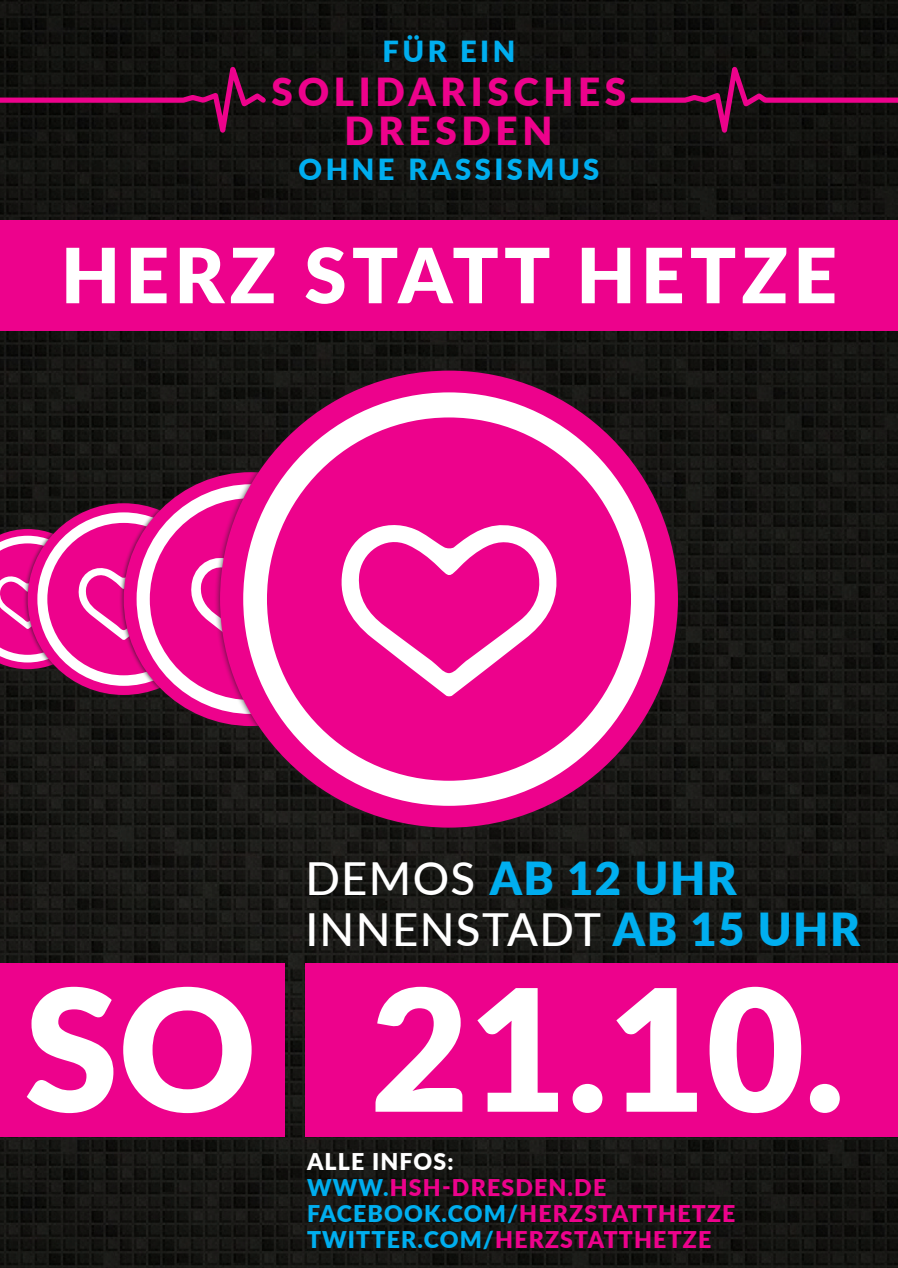
<style>
.page{position:relative;width:898px;height:1268px;background:#fff}
.page>*{position:absolute;margin:0;border:0;box-sizing:border-box;transform-origin:0 0}
.Einf__Abs{font:900 169.5px "Lato";color:#fff}
.Einf__Abs-2{font:900 76.12px "Lato";letter-spacing:.07em;color:#fff}
.Einf__Abs-3{font:500 45.53px "Lato";letter-spacing:.03em;color:#fff}
.Einf__Abs-4{font:900 45.53px "Lato";letter-spacing:.03em;color:#00aeef}
.Einf__Abs-5{font:900 38.62px "Lato";letter-spacing:.12em;color:#ed028c}
.Einf__Abs-6{font:900 29.1px "Lato";letter-spacing:.12em;color:#00aeef}
.Einf__Abs-7{font:900 23.1px "Lato";letter-spacing:.05em;color:#ed028c}
.Einf__Abs-8{font:900 23.1px "Lato";letter-spacing:.05em;color:#fff}
.s1{font-weight:500;color:#fff}
.s2{font-weight:900;color:#00aeef}
.s3{color:#00aeef}
</style>
<div class="page">
<img style="left:0;top:0;width:897px;height:1267px">
<div style="left:23px;top:498px;width:201px;height:201px;background:#231f20;opacity:.75"></div>
<div style="left:28px;top:503px;width:192px;height:191px;background:#ed028c;border-radius:50%"></div>
<svg style="left:37px;top:512px;width:173px;height:173px"></svg>
<svg style="left:0;top:529px;width:119px;height:140px"></svg>
<div style="left:119px;top:467px;width:263px;height:263px;background:#231f20;opacity:.75"></div>
<div style="left:124px;top:472px;width:254px;height:254px;background:#ed028c;border-radius:50%"></div>
<div style="left:136px;top:484px;width:229px;height:229px;background:#fff;border-radius:50%"></div>
<div style="left:150px;top:498px;width:202px;height:202px;background:#ed028c;border-radius:50%"></div>
<svg style="left:191px;top:558px;width:23px;height:67px"></svg>
<div style="left:214px;top:365px;width:469px;height:468px;background:#231f20;opacity:.75"></div>
<div style="left:220px;top:370px;width:457px;height:457px;background:#ed028c;border-radius:50%"></div>
<div style="left:243px;top:392px;width:411px;height:413px;background:#fff;border-radius:50%"></div>
<div style="left:267px;top:417px;width:363px;height:363px;background:#ed028c;border-radius:50%"></div>
<svg style="left:341px;top:525px;width:215px;height:171px"></svg>
<svg style="left:0;top:48px;width:270px;height:110px;background:#1f1016"></svg>
<svg style="left:627px;top:48px;width:270px;height:110px;background:#1f1016"></svg>
<div style="left:0;top:220px;width:897px;height:111px;background:#ed028c"></div>
<div style="left:0;top:962px;width:284px;height:174px;background:#ed028c"></div>
<div style="left:305px;top:962px;width:592px;height:174px;background:#ed028c"></div>
<p class="Einf__Abs-6" style="left:382px;top:30px;width:134px">FÜR EIN</p>
<h3 class="Einf__Abs-5" style="left:271px;top:63px;width:356px">SOLIDARISCHES</h3>
<p class="Einf__Abs-5" style="left:344px;top:102px;width:209px">DRESDEN</p>
<p class="Einf__Abs-6" style="left:298px;top:148px;width:302px">OHNE RASSISMUS</p>
<p class="Einf__Abs-2" style="left:61px;top:218px;width:777px">HERZ STATT HETZE</p>
<p class="Einf__Abs-4" style="left:305px;top:843px;width:432px"><span class="s1">DEMOS</span> AB 12 UHR</p>
<p class="Einf__Abs-3" style="left:305px;top:896px;width:556px">INNENSTADT <span class="s2">AB 15 UHR</span></p>
<p class="Einf__Abs" style="left:24px;top:922px;width:233px">SO</p>
<p class="Einf__Abs" style="left:370px;top:922px;width:476px">21.10.</p>
<p class="Einf__Abs-8" style="left:307px;top:1143px;width:148px">ALLE INFOS:</p>
<p class="Einf__Abs-7" style="left:307px;top:1169px;width:300px"><span class="s3">WWW.</span>HSH-DRESDEN.DE</p>
<p class="Einf__Abs-7" style="left:307px;top:1195px;width:430px"><span class="s3">FACEBOOK.COM/</span>HERZSTATTHETZE</p>
<p class="Einf__Abs-7" style="left:307px;top:1221px;width:405px"><span class="s3">TWITTER.COM/</span>HERZSTATTHETZE</p>
</div>
